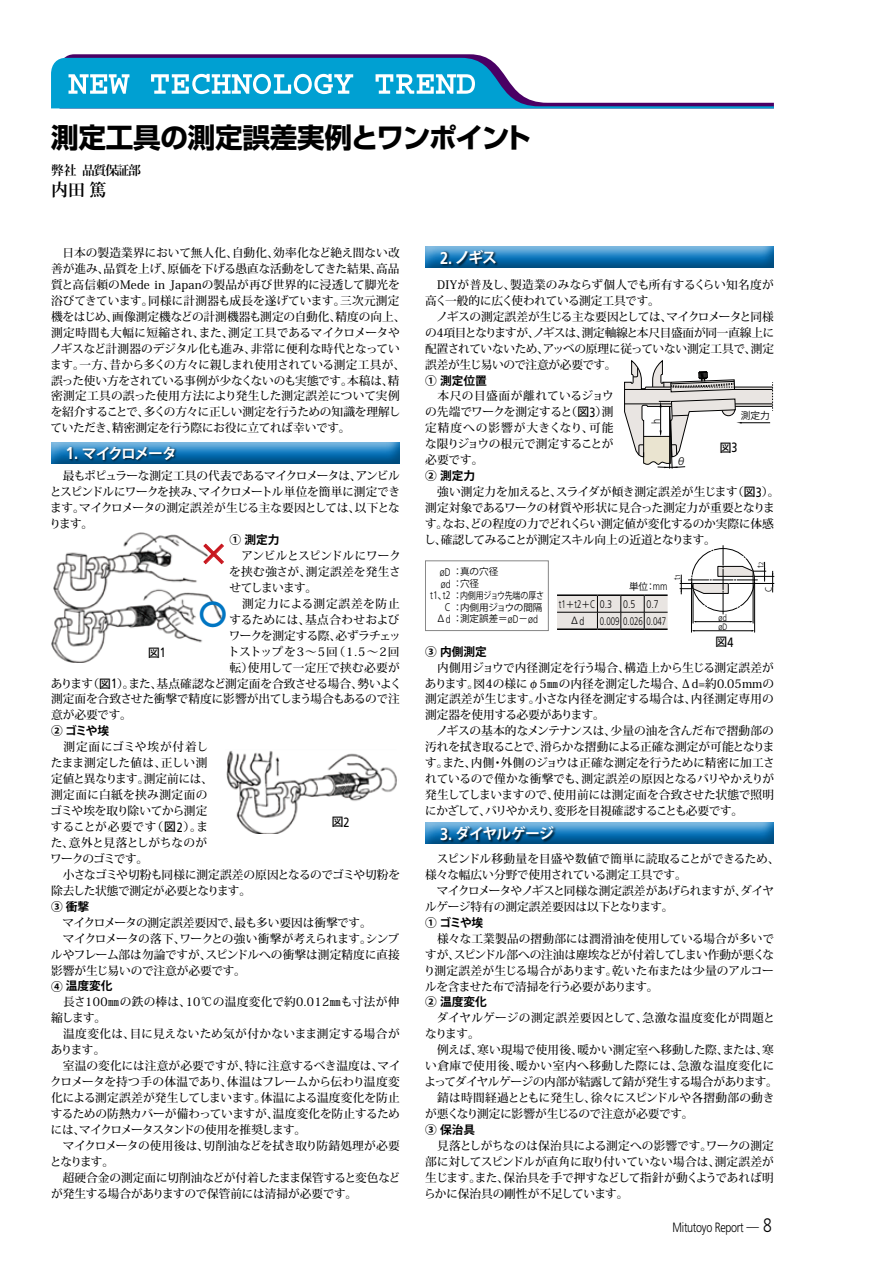
<style>
.page{position:relative;width:893px;height:1263px;background:#fff}
.page>*{position:absolute;margin:0;border:0;box-sizing:border-box;transform-origin:0 0}
.t1{font:500 29.7px "Koz Go Std";color:#c8161e}
.t2{font:700 28.2px "Koz Go Std";color:#0075c2}
.t3{font:700 27.6px "Shin Go Pro";letter-spacing:-.01em;color:#000}
.t4{font:700 16.95px "Koz Min Pro";color:#000}
.t5{font:700 14.85px "Koz Go Std";letter-spacing:-.075em;color:#fff}
.t6{font:300 13.5px "Mitutoyo Frutiger";letter-spacing:-.02em;color:#000}
.t7{font:700 12.75px "Koz Min Pro";letter-spacing:-.1em;color:#000}
.t8{font:500 11.7px/15.9px "Koz Min Pro";letter-spacing:-.015em;color:#000}
.t9{font:700 11.7px "Koz Go Std";color:#000}
.t10{font:500 11.7px "Koz Min Pro";letter-spacing:-.04em;color:#000}
.t11{font:500 11.7px "Koz Min Pro";letter-spacing:.025em;color:#000}
.t12{font:500 11.7px "Koz Min Pro";letter-spacing:-.065em;color:#000}
.t13{font:500 11.7px "Koz Min Pro";letter-spacing:.02em;color:#000}
.t14{font:500 11.7px "Koz Min Pro";letter-spacing:-.035em;color:#000}
.t15{font:500 11.7px "Koz Min Pro";letter-spacing:.065em;color:#000}
.t16{font:500 11.7px "Koz Go Std";color:#000}
.t17{font:300 11.55px "Mitutoyo Frutiger";color:#000}
.t18{font:300 10.95px "Mitutoyo Frutiger";color:#000;scale:.9 1}
.t19{font:9.6px "Koz Go Std";color:#000}
.t20{font:9.6px "Koz Go Pro";color:#000}
.t21{font:300 9.15px "Mitutoyo Frutiger";color:#000}
.t22{font:300 9.15px "Mitutoyo Frutiger";color:#000;scale:1.1 1}
.s1{font-family:"Koz Go Std"}
.s2{font-family:"Mitutoyo Frutiger";font-weight:400;font-size:13.5px}
.s3{font-family:"Mitutoyo Frutiger";font-size:17.1px}
.s4{font-family:"Mitutoyo Frutiger";font-weight:300;font-size:10.95px}
.s5{font-size:6.45px}
.s6{font-family:"Koz Go Std";font-weight:400;font-size:9.6px}
.s7{font-family:"Koz Go Std";font-weight:400;font-size:11.7px}
.s8{font-size:19.5px}
</style>
<div class="page">
<svg style="left:51px;top:54px;width:723px;height:54px"></svg>
<div style="left:51px;top:441px;width:351px;height:24px;background:#000;opacity:.4"></div>
<div style="left:67px;top:446px;width:111px;height:17px;background:#000;opacity:.75"></div>
<div style="left:425px;top:246px;width:351px;height:24px;background:#000;opacity:.4"></div>
<div style="left:441px;top:249px;width:58px;height:17px;background:#000;opacity:.75"></div>
<div style="left:425px;top:822px;width:351px;height:24px;background:#000;opacity:.4"></div>
<div style="left:440px;top:826px;width:117px;height:18px;background:#000;opacity:.75"></div>
<img style="left:51px;top:533px;width:170px;height:129px">
<img style="left:226px;top:751px;width:171px;height:82px">
<svg style="left:624px;top:361px;width:149px;height:108px"></svg>
<svg style="left:557px;top:596px;width:111px;height:32px;background:#dbd7d5"></svg>
<hr style="left:557px;top:594px;width:40px;height:2px;background:#000">
<hr style="left:597px;top:594px;width:24px;height:2px;background:#000">
<hr style="left:621px;top:594px;width:23px;height:2px;background:#000">
<hr style="left:644px;top:594px;width:24px;height:2px;background:#000">
<hr style="left:557px;top:628px;width:40px;height:2px;background:#000">
<hr style="left:597px;top:628px;width:24px;height:2px;background:#000">
<hr style="left:621px;top:628px;width:23px;height:2px;background:#000">
<hr style="left:644px;top:628px;width:24px;height:2px;background:#000">
<svg style="left:203px;top:543px;width:21px;height:22px"></svg>
<hr style="left:695px;top:621px;width:56px;height:1px;background:#000">
<hr style="left:693px;top:590px;width:1px;height:33px;background:#000">
<hr style="left:753px;top:577px;width:1px;height:46px;background:#000">
<hr style="left:693px;top:630px;width:60px;height:1px;background:#000">
<hr style="left:691px;top:582px;width:1px;height:50px;background:#000">
<hr style="left:754px;top:582px;width:1px;height:50px;background:#000">
<svg style="left:680px;top:546px;width:94px;height:68px"></svg>
<h3 class="t3" style="left:51px;top:115px;width:481px">測定工具の測定誤差実例とワンポイント</h3>
<p class="t7" style="left:51px;top:161px;width:91px">弊社 品質保証部</p>
<h3 class="t4" style="left:51px;top:177px;width:57px">内田 篤</h3>
<p class="t8" style="left:50px;top:244px;width:357px">　日本の製造業界において無人化、自動化、効率化など絶え間ない改善が進み、品質を上げ、原価を下げる愚直な活動をしてきた結果、高品質と高信頼のMede in Japanの製品が再び世界的に浸透して脚光を浴びてきています。同様に計測器も成長を遂げています。三次元測定機をはじめ、画像測定機などの計測機器も測定の自動化、精度の向上、測定時間も大幅に短縮され、また、測定工具であるマイクロメータやノギスなど計測器のデジタル化も進み、非常に便利な時代となっています。一方、昔から多くの方々に親しまれ使用されている測定工具が、誤った使い方をされている事例が少なくないのも実態です。本稿は、精密測定工具の誤った使用方法により発生した測定誤差について実例を紹介することで、多くの方々に正しい測定を行うための知識を理解していただき、精密測定を行う際にお役に立てれば幸いです。</p>
<p class="t8" style="left:50px;top:467px;width:352px;text-align:justify">　最もポピュラーな測定工具の代表であるマイクロメータは、アンビルとスピンドルにワークを挟み、マイクロメートル単位を簡単に測定できます。マイクロメータの測定誤差が生じる主な要因としては、以下となります。</p>
<p class="t9" style="left:230px;top:532px;width:51px">① 測定力</p>
<p class="t14" style="left:230px;top:547px;width:173px">　アンビルとスピンドルにワーク</p>
<p class="t11" style="left:229px;top:563px;width:173px">を挟む強さが、測定誤差を発生さ</p>
<p class="t12" style="left:230px;top:579px;width:89px">せてしまいます。</p>
<p class="t15" style="left:230px;top:595px;width:172px">　測定力による測定誤差を防止</p>
<p class="t8" style="left:229px;top:611px;width:172px">するためには、基点合わせおよび</p>
<p class="t12" style="left:229px;top:627px;width:173px">ワークを測定する際、必ずラチェッ</p>
<p class="t13" style="left:228px;top:643px;width:173px">トストップを3～5回（1.5～2回</p>
<p class="t11" style="left:230px;top:659px;width:172px">転）使用して一定圧で挟む必要が</p>
<p class="t10" style="left:51px;top:675px;width:352px">あります（<span class="s1">図</span><span class="s2">1</span>）。また、基点確認など測定面を合致させる場合、勢いよく</p>
<p class="t8" style="left:51px;top:691px;width:350px">測定面を合致させた衝撃で精度に影響が出てしまう場合もあるので注</p>
<p class="t8" style="left:51px;top:707px;width:82px">意が必要です。</p>
<p class="t9" style="left:51px;top:723px;width:60px">② ゴミや埃</p>
<p class="t8" style="left:50px;top:739px;width:351px">　測定面にゴミや埃が付着し<br>たまま測定した値は、正しい測<br>定値と異なります。測定前には、<br>測定面に白紙を挟み測定面の<br>ゴミや埃を取り除いてから測定<br>することが必要です（<span class="s1">図</span><span class="s2">2</span>）。ま<br>た、意外と見落としがちなのが<br>ワークのゴミです。<br>　小さなゴミや切粉も同様に測定誤差の原因となるのでゴミや切粉を除去した状態で測定が必要となります。</p>
<p class="t9" style="left:51px;top:899px;width:40px">③ 衝撃</p>
<p class="t8" style="left:51px;top:914px;width:350px">　マイクロメータの測定誤差要因で、最も多い要因は衝撃です。<br>　マイクロメータの落下、ワークとの強い衝撃が考えられます。シンブルやフレーム部は勿論ですが、スピンドルへの衝撃は測定精度に直接影響が生じ易いので注意が必要です。</p>
<p class="t9" style="left:51px;top:979px;width:63px">④ 温度変化</p>
<p class="t8" style="left:50px;top:994px;width:352px">　長さ100㎜の鉄の棒は、10℃の温度変化で約0.012㎜も寸法が伸縮します。<br>　温度変化は、目に見えないため気が付かないまま測定する場合があります。<br>　室温の変化には注意が必要ですが、特に注意するべき温度は、マイクロメータを持つ手の体温であり、体温はフレームから伝わり温度変化による測定誤差が発生してしまいます。体温による温度変化を防止するための防熱カバーが備わっていますが、温度変化を防止するためには、マイクロメータスタンドの使用を推奨します。<br>　マイクロメータの使用後は、切削油などを拭き取り防錆処理が必要となります。<br>　超硬合金の測定面に切削油などが付着したまま保管すると変色などが発生する場合がありますので保管前には清掃が必要です。</p>
<p class="t5" style="left:66px;top:443px;width:112px"><span class="s3">1.</span> マイクロメータ</p>
<h1 class="t1" style="left:199px;top:535px;width:31px">×</h1>
<h2 class="t2" style="left:199px;top:596px;width:30px">〇</h2>
<p class="t16" style="left:148px;top:645px;width:19px">図<span class="s2">1</span></p>
<p class="t16" style="left:332px;top:814px;width:19px">図<span class="s2">2</span></p>
<p class="t5" style="left:440px;top:248px;width:58px"><span class="s3">2.</span> ノギス</p>
<p class="t8" style="left:425px;top:276px;width:351px">　DIYが普及し、製造業のみならず個人でも所有するくらい知名度が高く一般的に広く使われている測定工具です。<br>　ノギスの測定誤差が生じる主な要因としては、マイクロメータと同様の4項目となりますが、ノギスは、測定軸線と本尺目盛面が同一直線上に配置されていないため、アッベの原理に従っていない測定工具で、測定誤差が生じ易いので注意が必要です。</p>
<p class="t9" style="left:425px;top:373px;width:63px">① 測定位置</p>
<p class="t8" style="left:425px;top:388px;width:190px;text-align:justify">　本尺の目盛面が離れているジョウの先端でワークを測定すると（<span class="s1">図</span><span class="s2">3</span>）測定精度への影響が大きくなり、可能な限りジョウの根元で測定することが必要です。</p>
<p class="t9" style="left:425px;top:468px;width:51px">② 測定力</p>
<p class="t8" style="left:424px;top:483px;width:357px">　強い測定力を加えると、スライダが傾き測定誤差が生じます（<span class="s1">図</span><span class="s2">3</span>）。測定対象であるワークの材質や形状に見合った測定力が重要となります。なお、どの程度の力でどれくらい測定値が変化するのか実際に体感し、確認してみることが測定スキル向上の近道となります。</p>
<p class="t20" style="left:741px;top:410px;width:31px">測定力</p>
<p class="t17" style="left:649px;top:424px;width:7px;rotate:-90deg">h</p>
<p class="t16" style="left:720px;top:440px;width:19px">図<span class="s2">3</span></p>
<p class="t20" style="left:677px;top:455px;width:11px">θ</p>
<p class="t19" style="left:440px;top:566px;width:60px"><span class="s4">øD</span> ：真の穴径</p>
<p class="t19" style="left:441px;top:578px;width:40px"><span class="s4">ød</span> ：穴径</p>
<p class="t19" style="left:430px;top:589px;width:115px"><span class="s4">t1</span>、<span class="s4">t2</span> ：内側用ジョウ先端の厚さ</p>
<p class="t19" style="left:445px;top:601px;width:99px"><span class="s4">C</span> ：内側用ジョウの間隔</p>
<p class="t19" style="left:436px;top:613px;width:103px">Δ<span class="s4">d</span> ：測定誤差＝<span class="s4">øD</span>－<span class="s4">ød</span></p>
<p class="t21" style="left:672px;top:580px;width:8px;rotate:-90deg">t<span class="s5">1</span></p>
<p class="t19" style="left:629px;top:580px;width:40px">単位：<span class="s4">mm</span></p>
<p class="t18" style="left:559px;top:598px;width:113px">t1<span class="s6">＋</span>t2<span class="s6">＋</span>C 0.3 0.5 0.7</p>
<p class="t19" style="left:570px;top:615px;width:16px">Δ<span class="s4">d</span></p>
<p class="t18" style="left:600px;top:614px;width:75px">0.009 0.026 0.047</p>
<p class="t21" style="left:719px;top:612px;width:10px">ød</p>
<p class="t21" style="left:718px;top:621px;width:11px">øD</p>
<p class="t22" style="left:755px;top:568px;width:7px;rotate:-90deg">t<span class="s5">2</span></p>
<p class="t22" style="left:763px;top:592px;width:6px;rotate:-90deg">C</p>
<p class="t16" style="left:716px;top:635px;width:19px">図<span class="s2">4</span></p>
<p class="t9" style="left:425px;top:644px;width:63px">③ 内側測定</p>
<p class="t8" style="left:425px;top:659px;width:352px">　内側用ジョウで内径測定を行う場合、構造上から生じる測定誤差があります。図4の様にφ5㎜の内径を測定した場合、Δd=約0.05mmの測定誤差が生じます。小さな内径を測定する場合は、内径測定専用の測定器を使用する必要があります。<br>　ノギスの基本的なメンテナンスは、少量の油を含んだ布で摺動部の汚れを拭き取ることで、滑らかな摺動による正確な測定が可能となります。また、内側・外側のジョウは正確な測定を行うために精密に加工されているので僅かな衝撃でも、測定誤差の原因となるバリやかえりが発生してしまいますので、使用前には測定面を合致させた状態で照明にかざして、バリやかえり、変形を目視確認することも必要です。</p>
<p class="t8" style="left:425px;top:850px;width:356px">　スピンドル移動量を目盛や数値で簡単に読取ることができるため、様々な幅広い分野で使用されている測定工具です。<br>　マイクロメータやノギスと同様な測定誤差があげられますが、ダイヤルゲージ特有の測定誤差要因は以下となります。</p>
<p class="t9" style="left:425px;top:915px;width:60px">① ゴミや埃</p>
<p class="t8" style="left:424px;top:930px;width:352px;text-align:justify">　様々な工業製品の摺動部には潤滑油を使用している場合が多いですが、スピンドル部への注油は塵埃などが付着してしまい作動が悪くなり測定誤差が生じる場合があります。乾いた布または少量のアルコールを含ませた布で清掃を行う必要があります。</p>
<p class="t9" style="left:425px;top:994px;width:63px">② 温度変化</p>
<p class="t8" style="left:424px;top:1010px;width:355px">　ダイヤルゲージの測定誤差要因として、急激な温度変化が問題となります。<br>　例えば、寒い現場で使用後、暖かい測定室へ移動した際、または、寒い倉庫で使用後、暖かい室内へ移動した際には、急激な温度変化によってダイヤルゲージの内部が結露して錆が発生する場合があります。　錆は時間経過とともに発生し、徐々にスピンドルや各摺動部の動きが悪くなり測定に影響が生じるので注意が必要です。</p>
<p class="t9" style="left:425px;top:1122px;width:51px">③ 保治具</p>
<p class="t8" style="left:424px;top:1137px;width:351px;text-align:justify">　見落としがちなのは保治具による測定への影響です。ワークの測定部に対してスピンドルが直角に取り付いていない場合は、測定誤差が生じます。また、保治具を手で押すなどして指針が動くようであれば明らかに保治具の剛性が不足しています。</p>
<p class="t5" style="left:440px;top:824px;width:115px"><span class="s3">3.</span> ダイヤルゲージ</p>
<p class="t6" style="left:673px;top:1219px;width:101px">Mitutoyo Report <span class="s7">—</span> <span class="s8">8</span></p>
</div>
